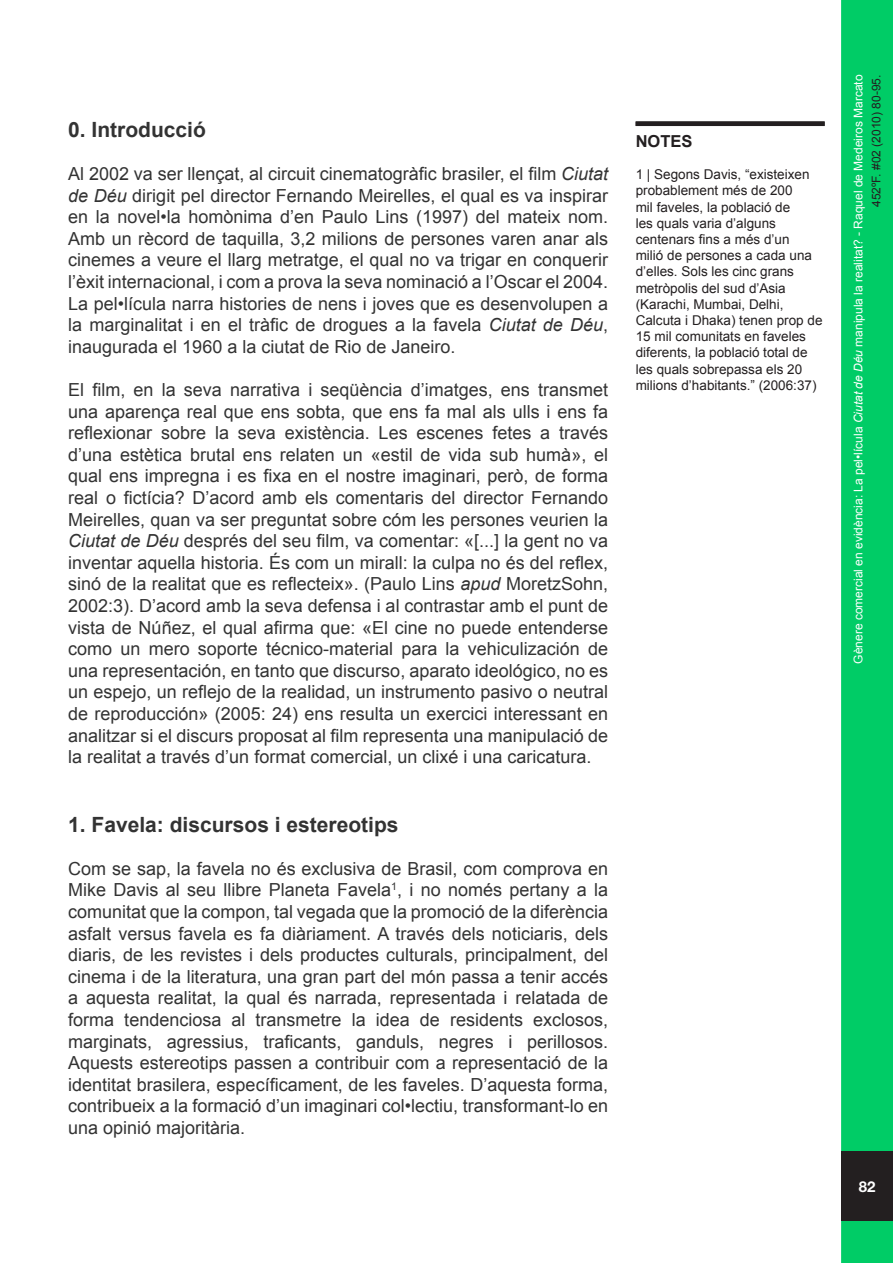
<style>
.page{position:relative;width:893px;height:1263px;background:#fff}
.page>*{position:absolute;margin:0;border:0;box-sizing:border-box;transform-origin:0 0}
.t1{font:700 21px "Arial";color:#333}
.t2{font:18px/21.6px "Arial";color:#333;text-align:justify}
.Estilo_de_párrafo_1{font:700 16.5px "Arial";color:#231f20}
.t3{font:700 15px "Helvetica Neue";color:#fff}
.Estilo_de_párrafo_1-2{font:13.5px/16.2px "Arial";color:#231f20}
.t4{font:12px "Arial";color:#fff}
.t5{font:12px "Arial";color:#231f20}
.s1{font-style:italic}
</style>
<div class="page">
<div style="left:841px;top:0;width:52px;height:1263px;background:#0c6"></div>
<div style="left:841px;top:1151px;width:52px;height:70px;background:#231f20"></div>
<div style="left:636px;top:121px;width:189px;height:5px;background:#231f20"></div>
<p class="t1" style="left:68px;top:115px;width:139px">0. Introducció</p>
<p class="t2" style="left:68px;top:163px;width:541px">Al 2002 va ser llençat, al circuit cinematogràfic brasiler, el film <span class="s1">Ciutat de Déu</span> dirigit pel director Fernando Meirelles, el qual es va inspirar en la novel•la homònima d’en Paulo Lins (1997) del mateix nom.<br>Amb un rècord de taquilla, 3,2 milions de persones varen anar als cinemes a veure el llarg metratge, el qual no va trigar en conquerir l’èxit internacional, i com a prova la seva nominació a l’Oscar el 2004.<br>La pel•lícula narra histories de nens i joves que es desenvolupen a la marginalitat i en el tràfic de drogues a la favela <span class="s1">Ciutat de Déu</span>, inaugurada el 1960 a la ciutat de Rio de Janeiro.</p>
<p class="t2" style="left:68px;top:379px;width:541px">El film, en la seva narrativa i seqüència d’imatges, ens transmet una aparença real que ens sobta, que ens fa mal als ulls i ens fa reflexionar sobre la seva existència. Les escenes fetes a través d’una estètica brutal ens relaten un «estil de vida sub humà», el qual ens impregna i es fixa en el nostre imaginari, però, de forma real o fictícia? D’acord amb els comentaris del director Fernando Meirelles, quan va ser preguntat sobre cóm les persones veurien la <span class="s1">Ciutat de Déu</span> després del seu film, va comentar: «[...] la gent no va inventar aquella historia. És com un mirall: la culpa no és del reflex, sinó de la realitat que es reflecteix». (Paulo Lins <span class="s1">apud</span> MoretzSohn, 2002:3). D’acord amb la seva defensa i al contrastar amb el punt de vista de Núñez, el qual afirma que: «El cine no puede entenderse como un mero soporte técnico-material para la vehiculización de una representación, en tanto que discurso, aparato ideológico, no es un espejo, un reflejo de la realidad, un instrumento pasivo o neutral de reproducción» (2005: 24) ens resulta un exercici interessant en analitzar si el discurs proposat al film representa una manipulació de la realitat a través d’un format comercial, un clixé i una caricatura.</p>
<p class="t1" style="left:68px;top:810px;width:332px">1. Favela: discursos i estereotips</p>
<p class="t2" style="left:68px;top:858px;width:541px">Com se sap, la favela no és exclusiva de Brasil, com comprova en Mike Davis al seu llibre Planeta Favela<sup>1</sup>, i no només pertany a la comunitat que la compon, tal vegada que la promoció de la diferència asfalt versus favela es fa diàriament. A través dels noticiaris, dels diaris, de les revistes i dels productes culturals, principalment, del cinema i de la literatura, una gran part del món passa a tenir accés a aquesta realitat, la qual és narrada, representada i relatada de forma tendenciosa al transmetre la idea de residents exclosos, marginats, agressius, traficants, ganduls, negres i perillosos.<br>Aquests estereotips passen a contribuir com a representació de la identitat brasilera, específicament, de les faveles. D’aquesta forma, contribueix a la formació d’un imaginari col•lectiu, transformant-lo en una opinió majoritària.</p>
<p class="Estilo_de_párrafo_1" style="left:636px;top:130px;width:58px">NOTES</p>
<p class="Estilo_de_párrafo_1-2" style="left:636px;top:166px;width:188px">1 | Segons Davis, “existeixen probablement més de 200<br>mil faveles, la població de<br>les quals varia d’alguns centenars fins a més d’un<br>milió de persones a cada una d’elles. Sols les cinc grans metròpolis del sud d’Asia (Karachi, Mumbai, Delhi,<br>Calcuta i Dhaka) tenen prop de<br>15 mil comunitats en faveles diferents, la població total de les quals sobrepassa els 20 milions d’habitants.” (2006:37)</p>
<p class="t4" style="left:850px;top:664px;width:591px;rotate:-90deg">Gènere comercial en evidència: La pel•lícula <span class="s1">Ciutat de Déu</span> manipula la realitat? - Raquel de Medeiros Marcato</p>
<p class="t5" style="left:868px;top:207px;width:134px;rotate:-90deg">452ºF. #02 (2010) 80-95.</p>
<p class="t3" style="left:859px;top:1177px;width:18px">82</p>
</div>
